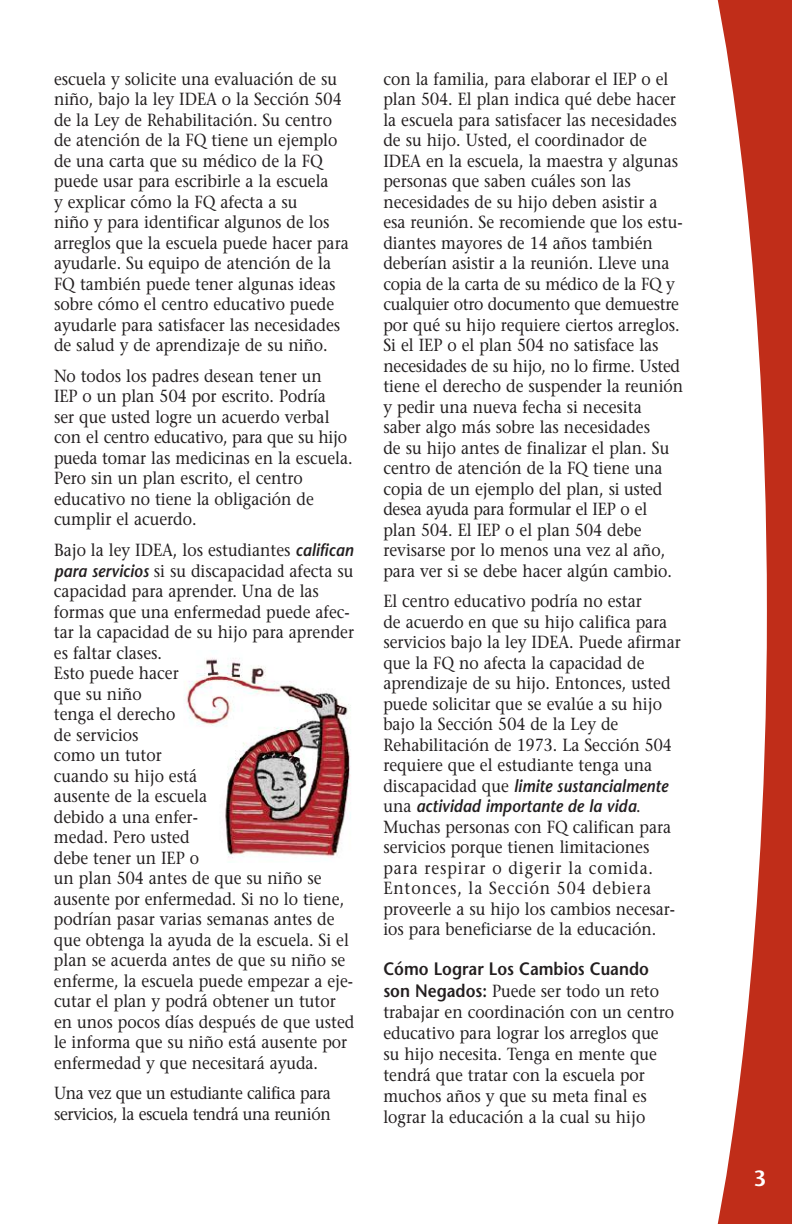
<style>
.page{position:relative;width:792px;height:1224px;background:#fff}
.page>*{position:absolute;margin:0;border:0;box-sizing:border-box;transform-origin:0 0}
.t1{font:600 22px "Stone Sans";color:#fff}
.t2{font:600 18px "Stone Sans";color:#231f20;scale:.9 1}
.t3{font:17.6px/20.6px "Stone Serif";color:#231f20;scale:.9 1}
.t4{font:17.6px/20.4px "Stone Serif";letter-spacing:-.025em;color:#231f20;scale:.9 1}
.t5{font:italic 600 17.6px/20.4px "Stone Sans";color:#231f20;scale:.9 1}
.s1{font-family:"Stone Sans";font-weight:600;font-style:italic}
.s2{font-family:"Stone Serif";font-weight:400;font-style:normal}
.s3{font-family:"Stone Sans";font-weight:600;font-size:18px}
</style>
<div class="page">
<svg style="left:717px;top:0;width:75px;height:1224px;fill:#c02d19"></svg>
<img style="left:184px;top:658px;width:167px;height:200px">
<p class="t3" style="left:54px;top:70px;width:329px">escuela y solicite una evaluación de su niño, bajo la ley IDEA o la Sección 504 de la Ley de Rehabilitación. Su centro de atención de la FQ tiene un ejemplo de una carta que su médico de la FQ puede usar para escribirle a la escuela<br>y explicar cómo la FQ afecta a su<br>niño y para identificar algunos de los arreglos que la escuela puede hacer para ayudarle. Su equipo de atención de la FQ también puede tener algunas ideas sobre cómo el centro educativo puede ayudarle para satisfacer las necesidades de salud y de aprendizaje de su niño.</p>
<p class="t3" style="left:54px;top:367px;width:333px">No todos los padres desean tener un<br>IEP o un plan 504 por escrito. Podría<br>ser que usted logre un acuerdo verbal con el centro educativo, para que su hijo pueda tomar las medicinas en la escuela.<br>Pero sin un plan escrito, el centro educativo no tiene la obligación de cumplir el acuerdo.</p>
<p class="t3" style="left:54px;top:542px;width:335px">Bajo la ley IDEA, los estudiantes <span class="s1">califican para servicios</span> si su discapacidad afecta su capacidad para aprender. Una de las formas que una enfermedad puede afec&shy;tar la capacidad de su hijo para aprender es faltar clases.<br>Esto puede hacer<br>que su niño<br>tenga el derecho<br>de servicios<br>como un tutor<br>cuando su hijo está<br>ausente de la escuela<br>debido a una enfer-<br>medad. Pero usted<br>debe tener un IEP o<br>un plan 504 antes de que su niño se ausente por enfermedad. Si no lo tiene, podrían pasar varias semanas antes de que obtenga la ayuda de la escuela. Si el plan se acuerda antes de que su niño se enferme, la escuela puede empezar a eje&shy;cutar el plan y podrá obtener un tutor en unos pocos días después de que usted le informa que su niño está ausente por enfermedad y que necesitará ayuda.</p>
<p class="t4" style="left:54px;top:1085px;width:309px">Una vez que un estudiante califica para servicios, la escuela tendrá una reunión</p>
<p class="t3" style="left:383px;top:70px;width:335px">con la familia, para elaborar el IEP o el plan 504. El plan indica qué debe hacer la escuela para satisfacer las necesidades de su hijo. Usted, el coordinador de IDEA en la escuela, la maestra y algunas personas que saben cuáles son las necesidades de su hijo deben asistir a esa reunión. Se recomiende que los estu&shy;diantes mayores de 14 años también deberían asistir a la reunión. Lleve una copia de la carta de su médico de la FQ y cualquier otro documento que demuestre por qué su hijo requiere ciertos arreglos.<br>Si el IEP o el plan 504 no satisface las necesidades de su hijo, no lo firme. Usted tiene el derecho de suspender la reunión y pedir una nueva fecha si necesita saber algo más sobre las necesidades<br>de su hijo antes de finalizar el plan. Su centro de atención de la FQ tiene una copia de un ejemplo del plan, si usted desea ayuda para formular el IEP o el plan 504. El IEP o el plan 504 debe revisarse por lo menos una vez al año, para ver si se debe hacer algún cambio.</p>
<p class="t3" style="left:383px;top:593px;width:332px">El centro educativo podría no estar<br>de acuerdo en que su hijo califica para servicios bajo la ley IDEA. Puede afirmar que la FQ no afecta la capacidad de aprendizaje de su hijo. Entonces, usted puede solicitar que se evalúe a su hijo bajo la Sección 504 de la Ley de Rehabilitación de 1973. La Sección 504 requiere que el estudiante tenga una</p>
<p class="t5" style="left:383px;top:777px;width:318px"><span class="s2">discapacidad que</span> limite sustancialmente <span class="s2">una</span> actividad importante de la vida<span class="s2">.</span></p>
<p class="t3" style="left:383px;top:818px;width:326px">Muchas personas con FQ califican para servicios porque tienen limitaciones para respirar o digerir la comida.<br>Entonces, la Sección 504 debiera proveerle a su hijo los cambios necesar&shy;ios para beneficiarse de la educación.</p>
<p class="t2" style="left:383px;top:962px;width:297px">Cómo Lograr Los Cambios Cuando</p>
<p class="t3" style="left:383px;top:982px;width:325px"><span class="s3">son Negados:</span> Puede ser todo un reto trabajar en coordinación con un centro educativo para lograr los arreglos que su hijo necesita. Tenga en mente que tendrá que tratar con la escuela por muchos años y que su meta final es lograr la educación a la cual su hijo</p>
<p class="t1" style="left:754px;top:1170px;width:14px">3</p>
</div>
